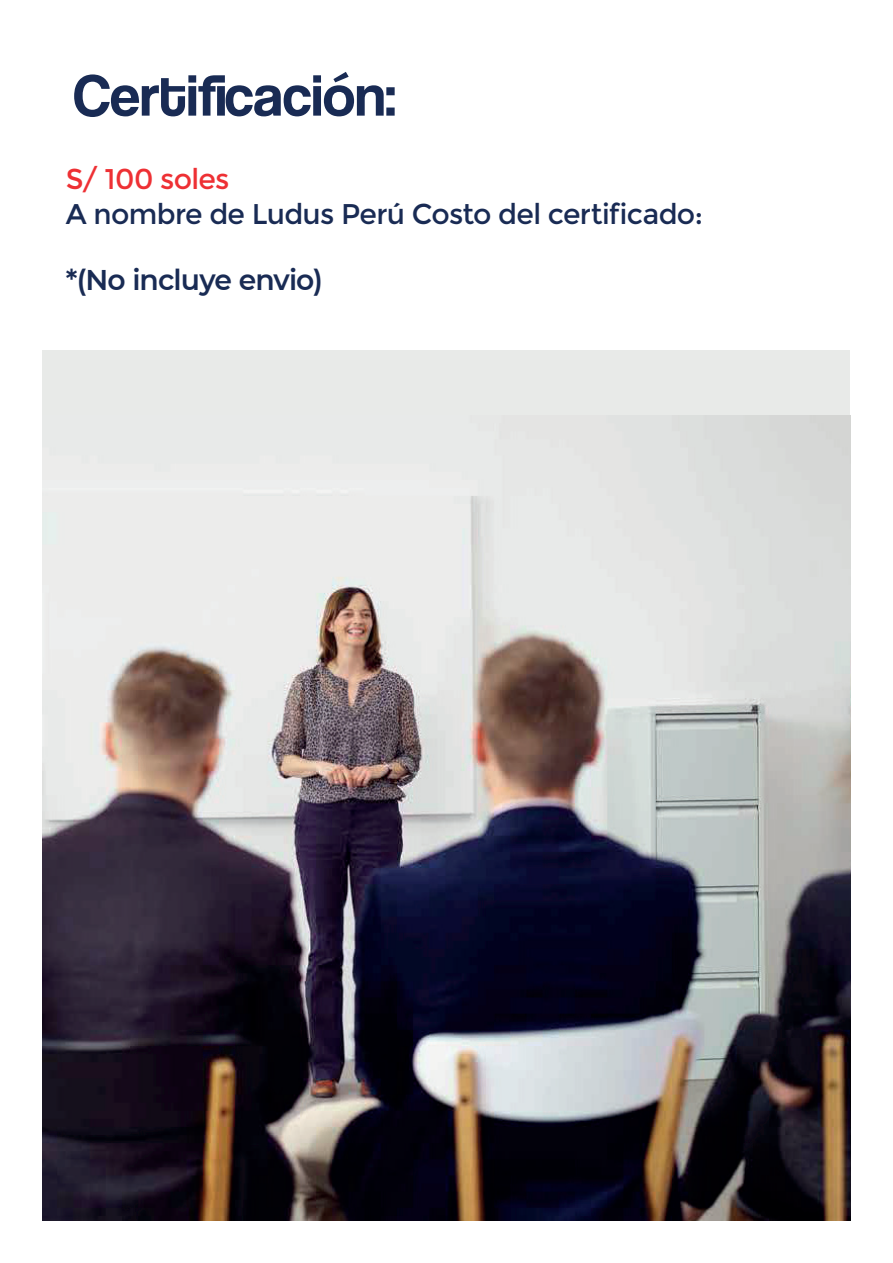
<style>
.page{position:relative;width:893px;height:1263px;background:#fff}
.page>*{position:absolute;margin:0;border:0;box-sizing:border-box;transform-origin:0 0}
.t1{font:60px "Coolvetica Rg";color:#192b54}
.t2{font:28.5px "Montserrat";letter-spacing:-.025em;color:#192b54}
.t3{font:600 28.5px "Montserrat";letter-spacing:-.03em;color:#192b54}
.t4{font:28.5px "Montserrat";letter-spacing:-.025em;color:#ee3034}
</style>
<div class="page">
<div style="left:43px;top:350px;width:807px;height:870px;background:#e8eae8"></div>
<img style="left:43px;top:416px;width:807px;height:804px">
<p class="t1" style="left:73px;top:60px;width:324px">Certificación:</p>
<p class="t4" style="left:66px;top:163px;width:165px">S/ 100 soles</p>
<p class="t2" style="left:66px;top:197px;width:639px">A nombre de Ludus Perú Costo del certificado:</p>
<p class="t3" style="left:66px;top:260px;width:258px">*(No incluye envio)</p>
</div>
